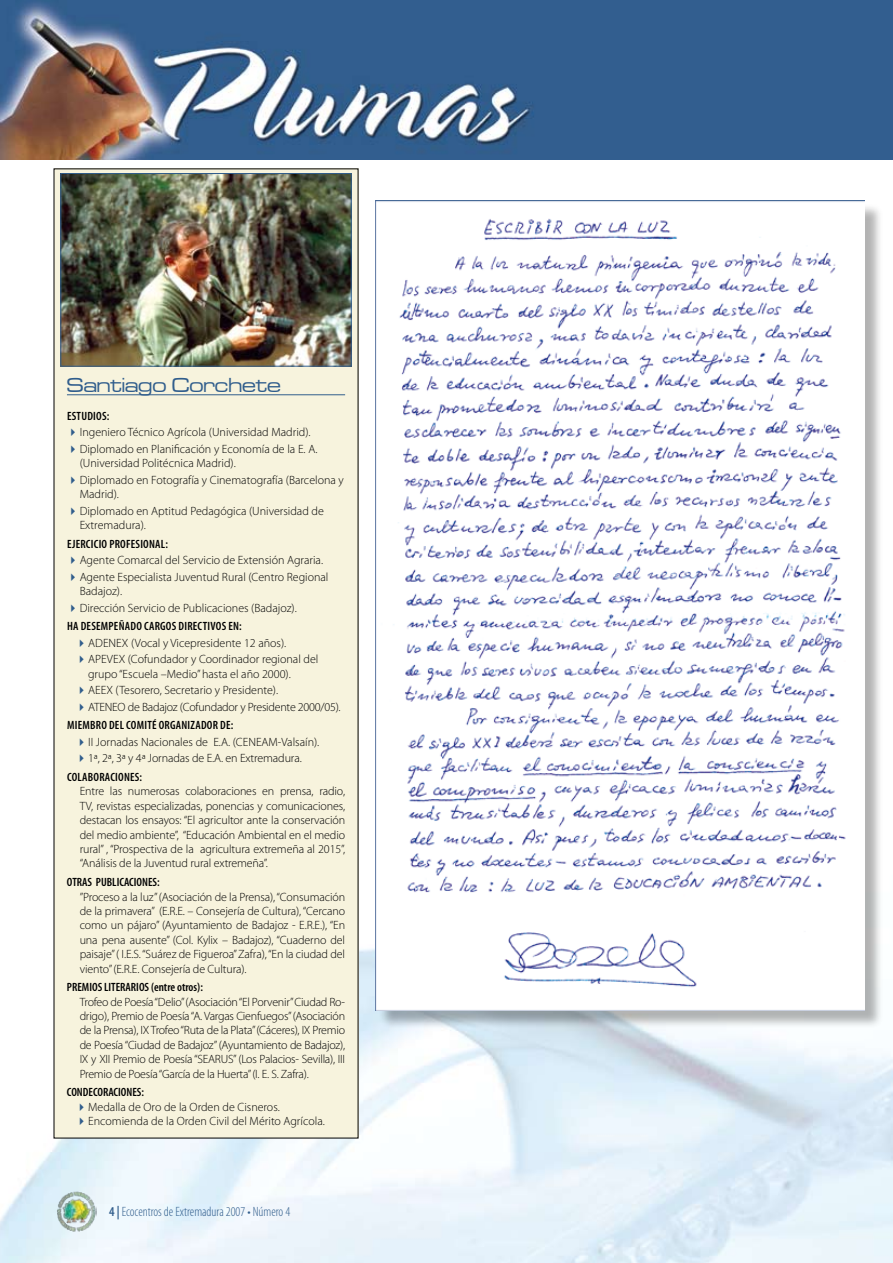
<style>
.page{position:relative;width:893px;height:1263px;background:#fff}
.page>*{position:absolute;margin:0;border:0;box-sizing:border-box;transform-origin:0 0}
.t1{font:21px "Microgramma D Medi Exte";color:#305d8c}
.t2{font:300 condensed 13.5px "Myriad Pro";color:#305d8c}
.t3{font:300 12px/14.4px "Myriad Pro";color:#000}
.t4{font:600 condensed 12px "Myriad Pro";color:#000}
.t5{font:300 12px/18.6px "Myriad Pro";letter-spacing:-.02em;color:#000}
.t6{font:600 condensed 12px "Myriad Pro";letter-spacing:.02em;color:#000}
.s1{color:#305d8c}
.s2{font-weight:600;font-stretch:condensed}
.s3{font-weight:600}
</style>
<div class="page">
<img style="left:0;top:564px;width:893px;height:699px">
<img style="left:54px;top:1191px;width:43px;height:41px">
<div style="left:378px;top:203px;width:515px;height:832px;background:#000;opacity:.3"></div>
<img style="left:376px;top:201px;width:489px;height:809px">
<div style="left:54px;top:169px;width:304px;height:969px;background:#f7f3dd"></div>
<hr style="left:67px;top:394px;width:278px;height:1px;background:#305d8c">
<img style="left:62px;top:175px;width:288px;height:190px">
<div style="left:60px;top:173px;width:292px;height:194px;border:1px solid #305d8c"></div>
<img style="left:0;top:0;width:893px;height:160px">
<h1 class="t1" style="left:67px;top:372px;width:215px">Santiago Corchete</h1>
<p class="t6" style="left:67px;top:408px;width:44px">ESTUDIOS:</p>
<p class="t3" style="left:67px;top:425px;width:245px"><span class="s1">✔</span>Ingeniero Técnico Agrícola (Universidad Madrid).</p>
<p class="t3" style="left:80px;top:441px;width:239px;text-indent:-13px"><span class="s1">✔</span>Diplomado en Planificación y Economía de la E. A. (Universidad Politécnica Madrid).</p>
<p class="t3" style="left:80px;top:472px;width:266px;text-indent:-13px"><span class="s1">✔</span>Diplomado en Fotografía y Cinematografía (Barcelona y<br>Madrid).</p>
<p class="t3" style="left:80px;top:503px;width:246px;text-indent:-13px"><span class="s1">✔</span>Diplomado en Aptitud Pedagógica (Universidad de<br>Extremadura).</p>
<p class="t6" style="left:67px;top:536px;width:102px">EJERCICIO PROFESIONAL:</p>
<p class="t3" style="left:67px;top:553px;width:258px"><span class="s1">✔</span>Agente Comarcal del Servicio de Extensión Agraria.</p>
<p class="t3" style="left:80px;top:569px;width:250px;text-indent:-13px"><span class="s1">✔</span>Agente Especialista Juventud Rural (Centro Regional<br>Badajoz).</p>
<p class="t3" style="left:67px;top:598px;width:231px;line-height:18.6px"><span class="s1">✔</span>Dirección Servicio de Publicaciones (Badajoz).<br><span class="s2">HADESE</span></p>
<p class="t4" style="left:101px;top:619px;width:50px">MPEÑADO CARGOS</p>
<p class="t4" style="left:178px;top:619px;width:6px">DIRECTI</p>
<p class="t4" style="left:210px;top:619px;width:33px">VOS EN:</p>
<p class="t3" style="left:75px;top:635px;width:212px"><span class="s1">✔</span>ADENEX (Vocal y Vicepresidente 12 años).</p>
<p class="t3" style="left:88px;top:652px;width:232px;text-indent:-13px"><span class="s1">✔</span>APEVEX (Cofundador y Coordinador regional del grupo “Escuela –Medio” hasta el año 2000).</p>
<p class="t3" style="left:75px;top:683px;width:204px"><span class="s1">✔</span>AEEX (Tesorero, Secretario y Presidente).</p>
<p class="t5" style="left:67px;top:697px;width:275px;text-indent:8px"><span class="s1">✔</span>ATENEO de Badajoz (Cofundador y Presidente 2000/05).<br><span class="s2">MIEMBRO DEL COMITÉ ORGA</span></p>
<p class="t4" style="left:181px;top:718px;width:21px">NIZADOR</p>
<p class="t4" style="left:220px;top:718px;width:15px">DE :</p>
<p class="t3" style="left:75px;top:735px;width:245px"><span class="s1">✔</span>II Jornadas Nacionales de E.A. (CENEAM-Valsaín).</p>
<p class="t3" style="left:67px;top:749px;width:236px;line-height:18.6px;text-indent:8px"><span class="s1">✔</span>1ª, 2ª, 3ª y 4ª Jornadas de E.A. en Extremadura.<br><span class="s2">COLABORACIONES:</span></p>
<p class="t3" style="left:80px;top:784px;width:267px;text-align:justify">Entre las numerosas colaboraciones en prensa, radio, TV, revistas especializadas, ponencias y comunicaciones, destacan los ensayos: “El agricultor ante la conservación del medio ambiente”, “Educación Ambiental en el medio rural” , “Prospectiva de la agricultura extremeña al 2015”, “Análisis de la Juventud rural extremeña”.</p>
<p class="t4" style="left:67px;top:875px;width:94px">OTRAS PUBLICACIONES:</p>
<p class="t3" style="left:80px;top:889px;width:267px;text-align:justify">”Proceso a la luz” (Asociación de la Prensa), “Consumación de la primavera” (E.R.E. – Consejería de Cultura), “Cercano como un pájaro” (Ayuntamiento de Badajoz - E.R.E.), “En una pena ausente” (Col. Kylix – Badajoz), “Cuaderno del paisaje” ( I.E.S. “Suárez de Figueroa” Zafra), “En la ciudad del viento” (E.R.E. Consejería de Cultura).</p>
<p class="t4" style="left:67px;top:980px;width:137px">PREMIOS LITERARIOS (ENTRE OTROS):</p>
<p class="t3" style="left:80px;top:994px;width:267px;text-align:justify">Trofeo de Poesía “Delio” (Asociación “El Porvenir” Ciudad Ro&shy;drigo), Premio de Poesía “A. Vargas Cienfuegos” (Asociación de la Prensa), IX Trofeo “Ruta de la Plata” (Cáceres), IX Premio de Poesía “Ciudad de Badajoz” (Ayuntamiento de Badajoz), IX y XII Premio de Poesía “SEARUS” (Los Palacios- Sevilla), III Premio de Poesía “García de la Huerta” (I. E. S. Zafra).</p>
<p class="t4" style="left:67px;top:1085px;width:79px">CONDECORACIONES:</p>
<p class="t3" style="left:75px;top:1099px;width:206px"><span class="s1">✔</span>Medalla de Oro de la Orden de Cisneros.</p>
<p class="t3" style="left:75px;top:1114px;width:251px"><span class="s1">✔</span>Encomienda de la Orden Civil del Mérito Agrícola.</p>
<p class="t2" style="left:109px;top:1203px;width:182px"><span class="s3">4 |</span> Ecocentros de Extremadura 2007 • Número 4</p>
</div>
